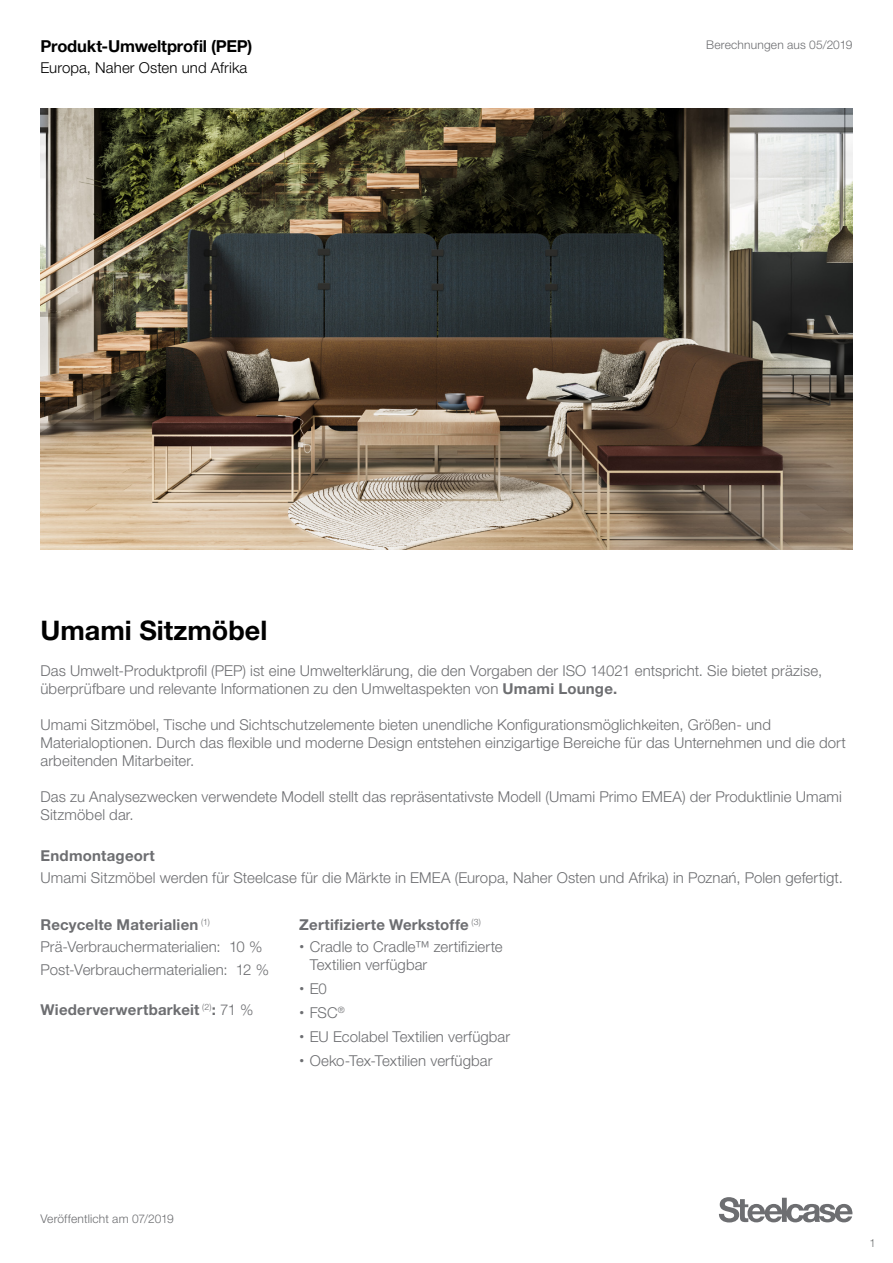
<style>
.page{position:relative;width:893px;height:1263px;background:#fff}
.page>*{position:absolute;margin:0;border:0;box-sizing:border-box;transform-origin:0 0}
.t1{font:700 27px "Helvetica Neue LT Pro";color:#000}
.t2{font:700 16.5px "Helvetica Neue LT Pro";letter-spacing:-.01em;color:#000}
.t3{font:300 15px/18px "Helvetica Neue LT Pro";letter-spacing:.005em;color:#6d6e71}
.t4{font:700 15px "Helvetica Neue LT Pro";letter-spacing:.015em;color:#6d6e71}
.t5{font:300 15px "Helvetica Neue LT Pro";letter-spacing:.005em;color:#000}
.t6{font:300 12px "Helvetica Neue LT Pro";letter-spacing:.015em;color:#6d6e71}
.t7{font:300 11.25px "Helvetica Neue LT Pro";color:#6e7171}
.s1{font-weight:700}
.s2{font-family:"Helvetica";font-weight:400}
.s3{font-weight:300}
</style>
<div class="page">
<img style="left:40px;top:108px;width:812px;height:441px">
<svg style="left:719px;top:1197px;width:134px;height:25px"></svg>
<p class="t2" style="left:40px;top:36px;width:213px">Produkt-Umweltprofl (PEP)</p>
<p class="t6" style="left:706px;top:37px;width:148px">Berechnungen aus 05/2019</p>
<p class="t5" style="left:40px;top:59px;width:208px">Europa, Naher Osten und Afrika</p>
<h2 class="t1" style="left:40px;top:614px;width:228px">Umami Sitzmöbel</h2>
<p class="t3" style="left:40px;top:662px;width:783px">Das Umwelt-Produktprofl (PEP) ist eine Umwelterklärung, die den Vorgaben der ISO 14021 entspricht. Sie bietet präzise, überprüfbare und relevante Informationen zu den Umweltaspekten von <span class="s1">Umami Lounge.</span></p>
<p class="t3" style="left:40px;top:716px;width:807px">Umami Sitzmöbel, Tische und Sichtschutzelemente bieten unendliche Konfgurationsmöglichkeiten, Größen- und<br>Materialoptionen. Durch das fexible und moderne Design entstehen einzigartige Bereiche für das Unternehmen und die dort arbeitenden Mitarbeiter.</p>
<p class="t3" style="left:40px;top:788px;width:803px">Das zu Analysezwecken verwendete Modell stellt das repräsentativste Modell (Umami Primo EMEA) der Produktlinie Umami<br>Sitzmöbel dar.</p>
<p class="t4" style="left:40px;top:846px;width:116px">Endmontageort</p>
<p class="t3" style="left:40px;top:869px;width:804px">Umami Sitzmöbel werden für Steelcase für die Märkte in EMEA (Europa, Naher Osten und Afrika) in Poznań, Polen gefertigt.</p>
<p class="t4" style="left:40px;top:915px;width:171px">Recycelte Materialien <sup>(1)</sup></p>
<p class="t4" style="left:299px;top:915px;width:183px">Zertifzierte Werkstoffe <sup>(3)</sup></p>
<p class="t3" style="left:40px;top:937px;width:223px">Prä-Verbrauchermaterialien: 10 %</p>
<p class="t3" style="left:299px;top:937px;width:205px"><span class="s2">•</span> Cradle to Cradle™ zertifzierte</p>
<p class="t3" style="left:40px;top:960px;width:230px">Post-Verbrauchermaterialien: 12 %</p>
<p class="t3" style="left:310px;top:955px;width:119px">Textilien verfügbar</p>
<p class="t3" style="left:299px;top:979px;width:29px"><span class="s2">•</span> E0</p>
<p class="t4" style="left:40px;top:1000px;width:214px">Wiederverwertbarkeit <sup>(2)</sup>: <span class="s3">71 %</span></p>
<p class="t3" style="left:299px;top:1003px;width:47px"><span class="s2">•</span> FSC<sup>®</sup></p>
<p class="t3" style="left:299px;top:1027px;width:212px"><span class="s2">•</span> EU Ecolabel Textilien verfügbar</p>
<p class="t3" style="left:299px;top:1051px;width:195px"><span class="s2">•</span> Oeko-Tex-Textilien verfügbar</p>
<p class="t6" style="left:41px;top:1211px;width:135px">Veröffentlicht am 07/2019</p>
<p class="t7" style="left:870px;top:1236px;width:8px">1</p>
</div>
